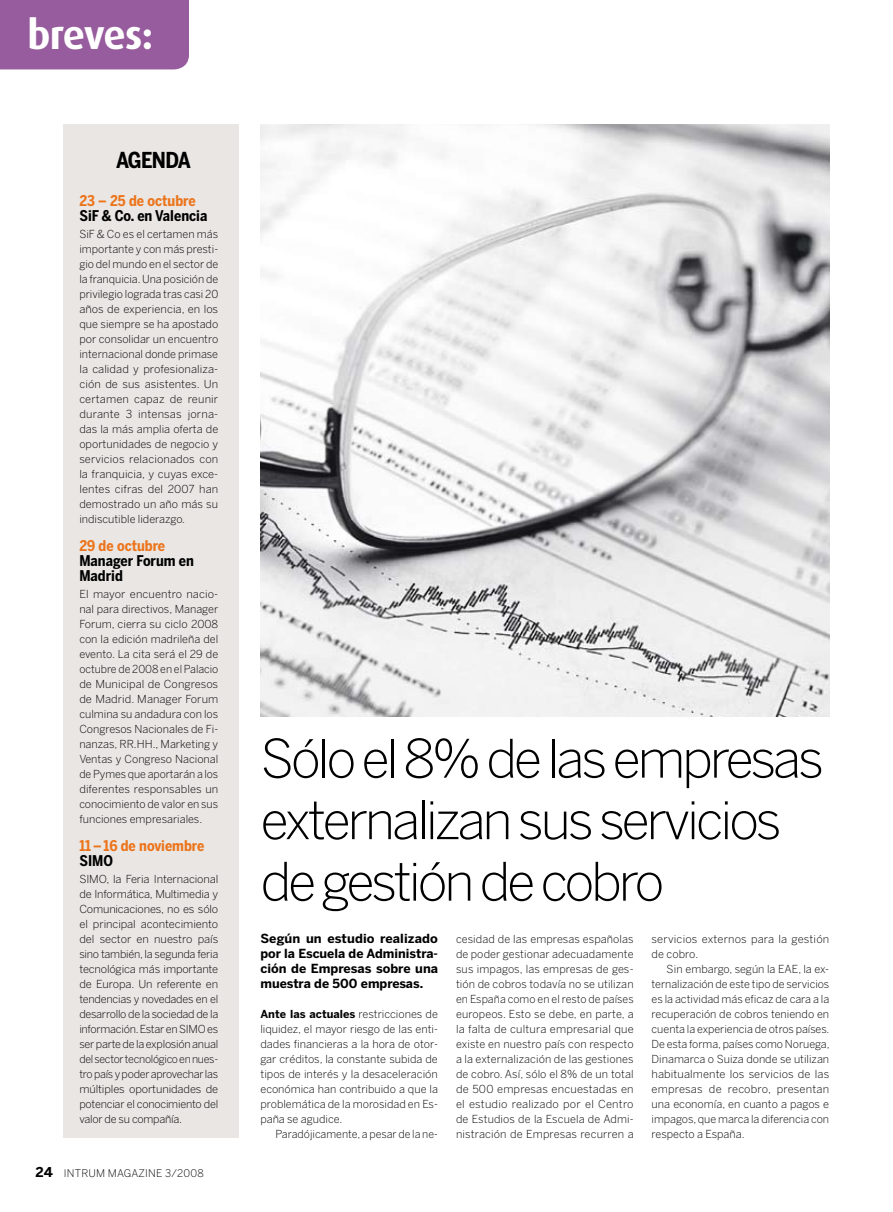
<style>
.page{position:relative;width:893px;height:1212px;background:#fff}
.page>*{position:absolute;margin:0;border:0;box-sizing:border-box;transform-origin:0 0}
.t1{font:300 52.5px/61.5px "Benton Sans";letter-spacing:-.06em;color:#000}
.t2{font:700 40.5px "Dax";letter-spacing:-.035em;color:#fff}
.t3{font:700 21.75px "Benton Sans Cond";color:#000}
.t4{font:700 14.7px "Benton Sans Cond";color:#ec741b}
.t5{font:700 14.7px/15px "Benton Sans Cond";color:#000}
.t6{font:700 12.45px/15px "Benton Sans";color:#000;text-align:justify}
.t7{font:300 10.95px/15px "Benton Sans";color:#000;text-align:justify}
.t8{font:300 10.5px "Benton Sans";letter-spacing:.02em;color:#000}
.s1{font-weight:700;font-size:13.5px}
.s2{font-weight:700}
</style>
<div class="page">
<div style="left:64px;top:125px;width:175px;height:1013px;background:#e9e6e3"></div>
<div style="left:0;top:0;width:189px;height:69px;background:#975c9d"></div>
<img style="left:260px;top:125px;width:569px;height:591px">
<h2 class="t2" style="left:28px;top:12px;width:127px">breves:</h2>
<h3 class="t3" style="left:116px;top:148px;width:39px">Agenda</h3>
<h3 class="t4" style="left:79px;top:192px;width:118px">23 – 25 de octubre</h3>
<h3 class="t5" style="left:79px;top:209px;width:129px">SiF &amp; Co. en Valencia</h3>
<p class="t7" style="left:79px;top:227px;width:140px">SiF &amp; Co es el certamen más importante y con más presti&shy;gio del mundo en el sector de la franquicia. U na posición de privilegio lograda tras casi 20 años de experiencia, en los que siempre se ha apostado por consolidar un encuentro internacional donde primase la calidad y profesionaliza&shy;ción de sus asistentes. U n certamen capaz de reunir durante 3 intensas jorna&shy;das la más amplia oferta de oportunidades de negocio y servicios relacionados con la franquicia, y cuyas exce&shy;lentes cifras del 2007 han demostrado un año más su indiscutible liderazgo.</p>
<h3 class="t4" style="left:79px;top:537px;width:87px">29 de octubre</h3>
<h3 class="t5" style="left:79px;top:554px;width:116px">Manager Forum en<br>Madrid</h3>
<p class="t7" style="left:79px;top:587px;width:141px">El mayor encuentro nacio&shy;nal para directivos, Manager Forum, cierra su ciclo 2008 con la edición madrileña del evento. La cita será el 29 de octubre de 2008 en el Palacio de M unicipal de Congresos de Madrid. Manager Forum culmina su andadura con los Congresos Nacionales de Fi&shy;nanzas, RR.HH., Marketing y Ventas y Congreso N acional de Pymes que aportarán a los diferentes responsables un conocimiento de valor en sus funciones empresariales.</p>
<h3 class="t4" style="left:79px;top:837px;width:126px">11–16 de noviembre</h3>
<h3 class="t5" style="left:79px;top:854px;width:35px">SIMO</h3>
<p class="t7" style="left:79px;top:872px;width:140px">SIMO, la Feria I nternacional de I nformática, M ultimedia y Comunicaciones, no es sólo el principal acontecimiento del sector en nuestro país sino también, la segunda feria tecnológica más importante de Europa. U n referente en tendencias y novedades en el desarrollo de la sociedad de la información. Estar en SIMO es ser parte de la explosión anual del sector tecnológico en nues&shy;tro país y poder aprovechar las múltiples oportunidades de potenciar el conocimiento del valor de su compañía.</p>
<p class="t8" style="left:36px;top:1167px;width:170px"><span class="s1">24</span> intrum magazine 3/2008</p>
<h1 class="t1" style="left:260px;top:729px;width:565px">Sólo el 8% de las empresas externalizan sus servicios de gestión de cobro</h1>
<p class="t6" style="left:260px;top:931px;width:179px">Según un estudio realizado por la Escuela de Administra&shy;ción de Empresas sobre una muestra de 500 empresas.</p>
<p class="t7" style="left:260px;top:1007px;width:179px"><span class="s2">Ante las actuales</span> restricciones de liquidez, el mayor riesgo de las enti&shy;dades financieras a la hora de otor&shy;gar créditos, la constante subida de tipos de interés y la desaceleración económica han contribuido a que la problemática de la morosidad en Es&shy;paña se agudice.</p>
<p class="t7" style="left:275px;top:1127px;width:164px">Paradójicamente, a pesar de la ne-</p>
<p class="t7" style="left:456px;top:932px;width:179px">cesidad de las empresas españolas de poder gestionar adecuadamente sus impagos, las empresas de ges&shy;tión de cobros todavía no se utilizan en España como en el resto de países europeos. Esto se debe, en parte, a la falta de cultura empresarial que existe en nuestro país con respecto a la externalización de las gestiones de cobro. Así, sólo el 8% de un total de 500 empresas encuestadas en el estudio realizado por el Centro de Estudios de la Escuela de Admi&shy;nistración de Empresas recurren a</p>
<p class="t7" style="left:652px;top:932px;width:179px">servicios externos para la gestión</p>
<p class="t7" style="left:652px;top:947px;width:48px">de cobro.</p>
<p class="t7" style="left:667px;top:962px;width:119px">Sin embargo, según la EAE</p>
<p class="t7" style="left:652px;top:962px;width:179px;text-indent:147px">, la ex&shy;ternalización de este tipo de servicios es la actividad más eficaz de cara a la recuperación de cobros teniendo en cuenta la experiencia de otros países.<br>De esta forma, países como N oruega, Dinamarca o Suiza donde se utilizan habitualmente los servicios de las empresas de recobro, presentan una economía, en cuanto a pagos e impagos, que marca la diferencia con respecto a España.</p>
</div>
